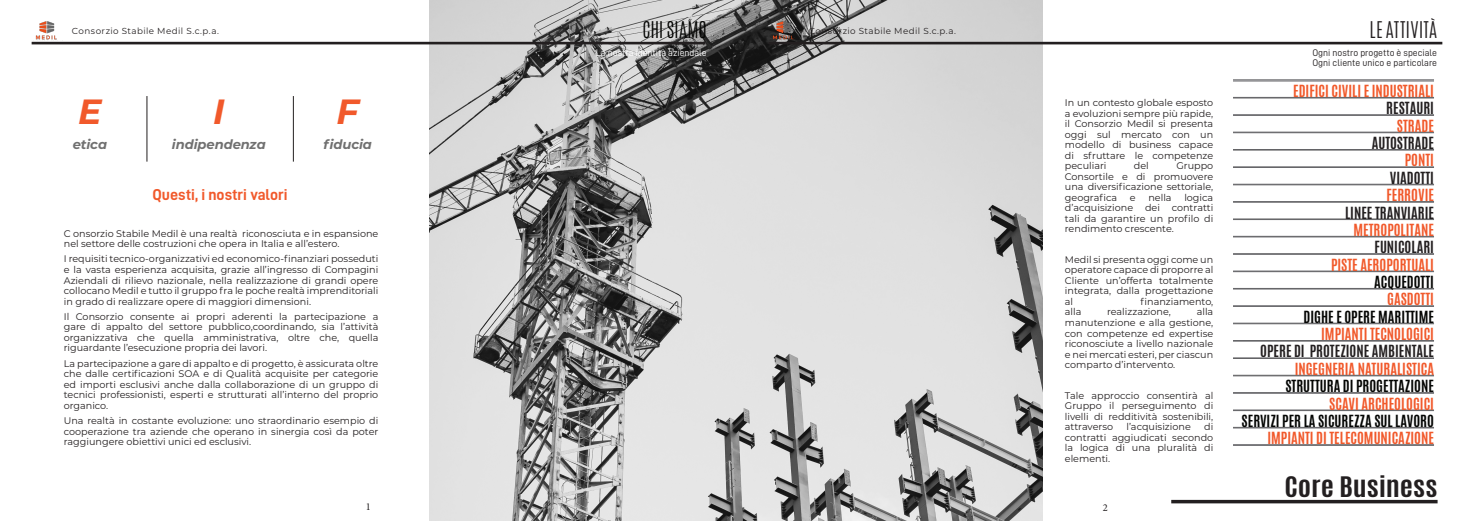
<style>
.page{position:relative;width:1474px;height:521px;background:#fff}
.page>*{position:absolute;margin:0;border:0;box-sizing:border-box;transform-origin:0 0}
.Text_1_Palyfair{font:italic 700 35px "Montserrat";color:#f1592b}
.Quote_2_Text{font:700 23.62px "Antonio";color:#231f20;scale:1.2 1}
.H1_Main1{font:300 19.25px "Antonio";letter-spacing:.005em;color:#231f20}
.H1_Main1-2{font:300 19.25px "Antonio";color:#040503}
.H3_Text1{font:15.75px "D DIN Bold";color:#f1592b}
.t1{font:700 14px "Antonio";color:#f1592b}
.t2{font:700 14px "Antonio";color:#040503}
.t3{font:700 14px "Antonio";color:#231f20}
.t4{font:700 14px "Antonio";color:#f1592a}
.Text_1_Palyfair-2{font:italic 700 13.12px "Montserrat";letter-spacing:-.01em;color:#707070}
.t5{font:10.5px "Minion Pro";color:#231f20}
.P_10pts_Light{font:9.62px/10.5px "Montserrat";color:#231f20;text-align:justify}
.H1_Main1-3{font:9.62px "D DIN";color:#231f20}
.H3_Text1-2{font:9.62px "D DIN";color:#fff}
.t6{font:8.75px "Montserrat";letter-spacing:.045em;color:#231f20}
</style>
<div class="page">
<img style="left:430px;top:0;width:612px;height:521px">
<hr style="left:32px;top:42px;width:673px;height:2px;background:#231f20">
<img style="left:35px;top:22px;width:22px;height:18px">
<hr style="left:768px;top:42px;width:674px;height:2px;background:#231f20">
<img style="left:768px;top:22px;width:31px;height:18px">
<hr style="left:146px;top:96px;width:1px;height:66px;background:#231f20">
<hr style="left:293px;top:96px;width:1px;height:66px;background:#231f20">
<svg style="left:1233px;top:96px;width:200px;height:88px"></svg>
<svg style="left:1233px;top:218px;width:200px;height:209px"></svg>
<hr style="left:1232px;top:79px;width:201px;height:1px;background:#636366">
<hr style="left:1232px;top:81px;width:201px;height:1px;background:#636366">
<hr style="left:1232px;top:97px;width:201px;height:1px;background:#636366">
<hr style="left:1232px;top:98px;width:201px;height:1px;background:#636366">
<hr style="left:1232px;top:115px;width:201px;height:1px;background:#636366">
<hr style="left:1232px;top:132px;width:201px;height:1px;background:#636366">
<hr style="left:1232px;top:133px;width:201px;height:1px;background:#636366">
<hr style="left:1232px;top:149px;width:201px;height:1px;background:#636366">
<hr style="left:1232px;top:150px;width:201px;height:1px;background:#636366">
<hr style="left:1232px;top:167px;width:201px;height:1px;background:#636366">
<hr style="left:1232px;top:184px;width:201px;height:1px;background:#636366">
<hr style="left:1232px;top:185px;width:201px;height:1px;background:#636366">
<hr style="left:1232px;top:201px;width:201px;height:1px;background:#636366">
<hr style="left:1232px;top:202px;width:201px;height:1px;background:#636366">
<hr style="left:1232px;top:219px;width:201px;height:1px;background:#636366">
<hr style="left:1232px;top:236px;width:201px;height:1px;background:#636366">
<hr style="left:1232px;top:237px;width:201px;height:1px;background:#636366">
<hr style="left:1232px;top:253px;width:201px;height:1px;background:#636366">
<hr style="left:1232px;top:254px;width:201px;height:1px;background:#636366">
<hr style="left:1232px;top:271px;width:201px;height:1px;background:#636366">
<hr style="left:1232px;top:288px;width:201px;height:1px;background:#636366">
<hr style="left:1232px;top:289px;width:201px;height:1px;background:#636366">
<hr style="left:1232px;top:306px;width:201px;height:1px;background:#636366">
<hr style="left:1232px;top:323px;width:201px;height:1px;background:#636366">
<hr style="left:1232px;top:324px;width:201px;height:1px;background:#636366">
<hr style="left:1232px;top:340px;width:201px;height:1px;background:#636366">
<hr style="left:1232px;top:341px;width:201px;height:1px;background:#636366">
<hr style="left:1232px;top:358px;width:201px;height:1px;background:#636366">
<hr style="left:1232px;top:375px;width:201px;height:1px;background:#636366">
<hr style="left:1232px;top:376px;width:201px;height:1px;background:#636366">
<hr style="left:1232px;top:392px;width:201px;height:1px;background:#636366">
<hr style="left:1232px;top:393px;width:201px;height:1px;background:#636366">
<hr style="left:1232px;top:410px;width:201px;height:1px;background:#636366">
<hr style="left:1232px;top:427px;width:201px;height:1px;background:#636366">
<hr style="left:1232px;top:428px;width:201px;height:1px;background:#636366">
<hr style="left:1232px;top:444px;width:201px;height:1px;background:#636366">
<hr style="left:1232px;top:445px;width:201px;height:1px;background:#636366">
<hr style="left:1171px;top:500px;width:266px;height:3px;background:#231f20">
<p class="H1_Main1-2" style="left:642px;top:16px;width:66px">CHI SIAMO</p>
<p class="H3_Text1-2" style="left:596px;top:47px;width:112px">La nostra identità aziendale</p>
<p class="t6" style="left:72px;top:25px;width:148px">Consorzio Stabile Medil S.c.p.a.</p>
<p class="t6" style="left:809px;top:25px;width:148px">Consorzio Stabile Medil S.c.p.a.</p>
<p class="Text_1_Palyfair" style="left:78px;top:86px;width:25px">E</p>
<p class="Text_1_Palyfair" style="left:213px;top:86px;width:13px">I</p>
<p class="Text_1_Palyfair" style="left:336px;top:86px;width:24px">F</p>
<p class="Text_1_Palyfair-2" style="left:73px;top:135px;width:36px">etica</p>
<p class="Text_1_Palyfair-2" style="left:172px;top:135px;width:95px">indipendenza</p>
<p class="Text_1_Palyfair-2" style="left:323px;top:135px;width:50px">fiducia</p>
<p class="H3_Text1" style="left:152px;top:186px;width:137px">Questi, i nostri valori</p>
<p class="P_10pts_Light" style="left:64px;top:227px;width:316px">C onsorzio Stabile Medil è una realtà riconosciuta e in espansione nel settore delle costruzioni che opera in Italia e all’estero.</p>
<p class="P_10pts_Light" style="left:64px;top:253px;width:316px">I requisiti tecnico-organizzativi ed economico-finanziari posseduti e la vasta esperienza acquisita, grazie all’ingresso di Compagini Aziendali di rilievo nazionale, nella realizzazione di grandi opere collocano Medil e tutto il gruppo fra le poche realtà imprenditoriali in grado di realizzare opere di maggiori dimensioni.</p>
<p class="P_10pts_Light" style="left:64px;top:311px;width:316px">Il Consorzio consente ai propri aderenti la partecipazione a gare di appalto del settore pubblico,coordinando, sia l’attività organizzativa che quella amministrativa, oltre che, quella riguardante l’esecuzione propria dei lavori.</p>
<p class="P_10pts_Light" style="left:64px;top:358px;width:316px">La partecipazione a gare di appalto e di progetto, è assicurata oltre che dalle certificazioni SOA e di Qualità acquisite per categorie ed importi esclusivi anche dalla collaborazione di un gruppo di tecnici professionisti, esperti e strutturati all’interno del proprio organico.</p>
<p class="P_10pts_Light" style="left:64px;top:415px;width:316px">Una realtà in costante evoluzione: uno straordinario esempio di cooperazione tra aziende che operano in sinergia così da poter raggiungere obiettivi unici ed esclusivi.</p>
<p class="P_10pts_Light" style="left:1064px;top:97px;width:150px">In un contesto globale esposto a evoluzioni sempre più rapide, il Consorzio Medil si presenta oggi sul mercato con un modello di business capace di sfruttare le competenze peculiari</p>
<p class="P_10pts_Light" style="left:1133px;top:160px;width:16px">del</p>
<p class="P_10pts_Light" style="left:1064px;top:160px;width:150px;text-indent:111px">Gruppo Consortile e di promuovere una diversificazione settoriale, geografica</p>
<p class="P_10pts_Light" style="left:1064px;top:191px;width:150px;text-indent:119px">logica d’acquisizione dei contratti tali da garantire un profilo di rendimento crescente.</p>
<p class="P_10pts_Light" style="left:1064px;top:254px;width:150px">Medil si presenta oggi come un operatore capace di proporre al Cliente un’offerta totalmente integrata, dalla progettazione al</p>
<p class="P_10pts_Light" style="left:1129px;top:191px;width:7px">e</p>
<p class="P_10pts_Light" style="left:1148px;top:191px;width:25px">nella</p>
<p class="P_10pts_Light" style="left:1140px;top:296px;width:74px">finanziamento,</p>
<p class="P_10pts_Light" style="left:1064px;top:306px;width:150px;text-indent:132px">alla manutenzione e alla gestione, con competenze ed expertise riconosciute a livello nazionale e nei mercati esteri, per ciascun comparto d’intervento.</p>
<p class="P_10pts_Light" style="left:1064px;top:390px;width:150px">Tale approccio consentirà al Gruppo il perseguimento di livelli di redditività sostenibili, attraverso</p>
<p class="P_10pts_Light" style="left:1064px;top:306px;width:18px">alla</p>
<p class="P_10pts_Light" style="left:1107px;top:306px;width:65px">realizzazione,</p>
<p class="P_10pts_Light" style="left:1126px;top:421px;width:66px">l’acquisizione</p>
<p class="P_10pts_Light" style="left:1064px;top:421px;width:150px;text-indent:139px">di contratti aggiudicati secondo la logica di una pluralità di elementi.</p>
<p class="t5" style="left:366px;top:500px;width:7px">1</p>
<p class="t5" style="left:1102px;top:501px;width:7px">2</p>
<p class="H1_Main1" style="left:1369px;top:16px;width:69px">LE ATTIVITÀ</p>
<p class="H1_Main1-3" style="left:1312px;top:47px;width:126px">Ogni nostro progetto è speciale</p>
<p class="H1_Main1-3" style="left:1312px;top:57px;width:126px">Ogni cliente unico e particolare</p>
<p class="t4" style="left:1293px;top:81px;width:142px">EDIFICI CIVILI E INDUSTRIALI</p>
<p class="t3" style="left:1386px;top:98px;width:49px">RESTAURI</p>
<p class="t4" style="left:1396px;top:115px;width:39px">STRADE</p>
<p class="t3" style="left:1371px;top:132px;width:64px">AUTOSTRADE</p>
<p class="t1" style="left:1404px;top:150px;width:31px">PONTI</p>
<p class="t3" style="left:1389px;top:167px;width:46px">VIADOTTI</p>
<p class="t1" style="left:1386px;top:185px;width:49px">FERROVIE</p>
<p class="t3" style="left:1344px;top:202px;width:90px">LINEE TRANVIARIE</p>
<p class="t1" style="left:1353px;top:219px;width:82px">METROPOLITANE</p>
<p class="t3" style="left:1374px;top:237px;width:61px">FUNICOLARI</p>
<p class="t4" style="left:1330px;top:254px;width:104px">PISTE AEROPORTUALI</p>
<p class="t2" style="left:1374px;top:271px;width:61px">ACQUEDOTTI</p>
<p class="t1" style="left:1387px;top:289px;width:48px">GASDOTTI</p>
<p class="t2" style="left:1303px;top:306px;width:132px">DIGHE E OPERE MARITTIME</p>
<p class="t1" style="left:1321px;top:323px;width:114px">IMPIANTI TECNOLOGICI</p>
<p class="t3" style="left:1260px;top:341px;width:175px">OPERE DI PROTEZIONE AMBIENTALE</p>
<p class="t1" style="left:1294px;top:358px;width:141px">INGEGNERIA NATURALISTICA</p>
<p class="t2" style="left:1285px;top:376px;width:150px">STRUTTURA DI PROGETTAZIONE</p>
<p class="t1" style="left:1329px;top:393px;width:106px">SCAVI ARCHEOLOGICI</p>
<p class="t2" style="left:1241px;top:410px;width:194px">SERVIZI PER LA SICUREZZA SUL LAVORO</p>
<p class="t1" style="left:1267px;top:428px;width:168px">IMPIANTI DI TELECOMUNICAZIONE</p>
<p class="Quote_2_Text" style="left:1284px;top:469px;width:129px">Core Business</p>
</div>
